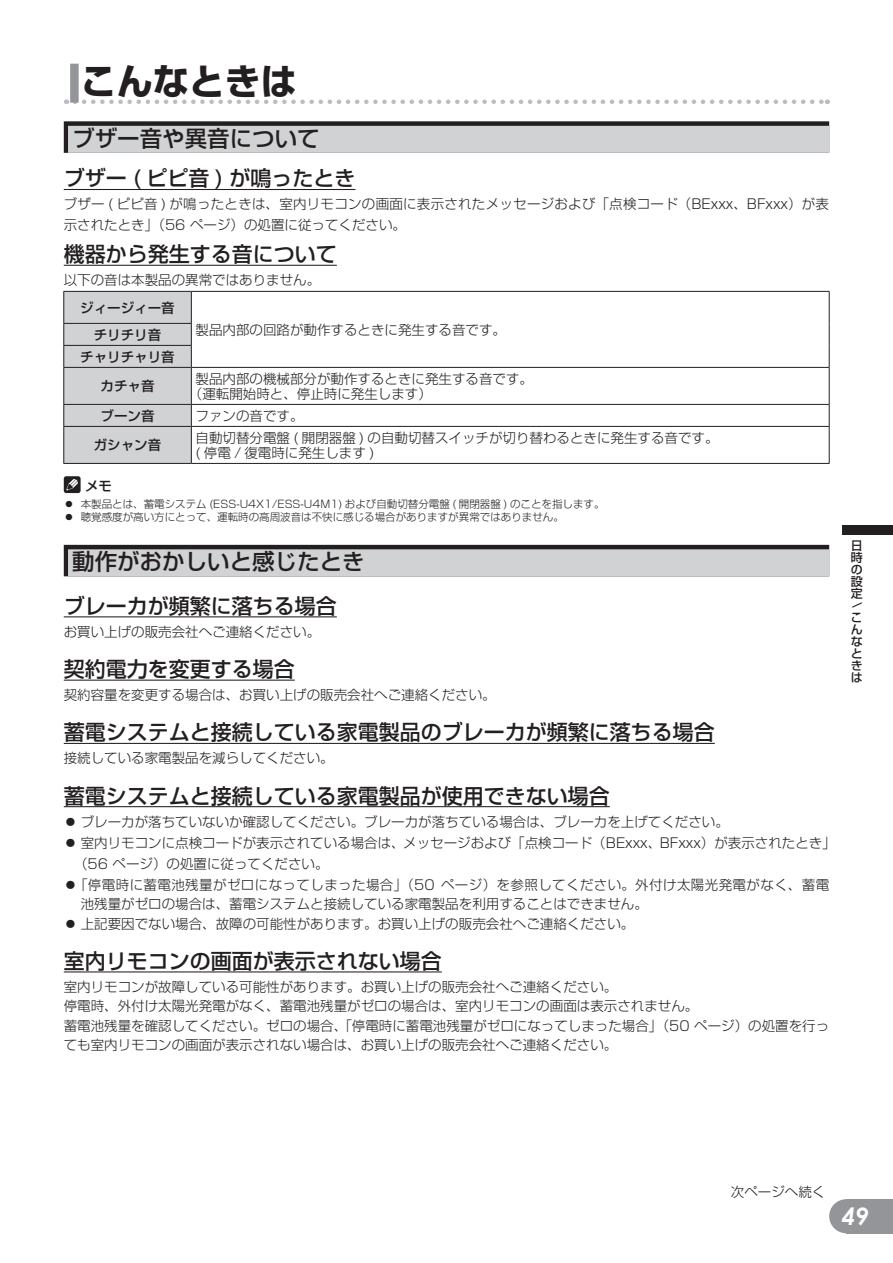
<style>
.page{position:relative;width:893px;height:1263px;background:#fff}
.page>*{position:absolute;margin:0;border:0;box-sizing:border-box;transform-origin:0 0}
.t1{font:700 36px "Shin Go Pro";color:#231f20}
.t2{font:italic 700 24px "Century Gothic";color:#fff}
.t3{font:500 22.5px "Shin Go Pro";color:#231f20}
.t4{font:500 21px "Shin Go Pro";color:#231f20}
.t5{font:300 13.5px/19.5px "Shin Go Pro";color:#231f20}
.t6{font:300 13.5px/21px "Shin Go Pro";letter-spacing:.02em;color:#231f20}
.t7{font:300 13.5px "Shin Go Pro";letter-spacing:.03em;color:#231f20}
.t8{font:500 13.5px/27px "Shin Go Pro";color:#231f20;text-align:center}
.t9{font:500 12px/12px "Shin Go Pro";color:#231f20}
.t10{font:300 10.5px/13.5px "Shin Go Pro";color:#231f20}
</style>
<div class="page">
<div style="left:846px;top:1199px;width:47px;height:34px;background:#939598"></div>
<div style="left:829px;top:1199px;width:34px;height:34px;background:#939598;border-radius:50%"></div>
<div style="left:842px;top:525px;width:51px;height:10px;background:#231f20"></div>
<hr style="left:64px;top:189px;width:291px;height:1px;background:#231f20">
<hr style="left:64px;top:265px;width:273px;height:1px;background:#231f20">
<div style="left:64px;top:545px;width:765px;height:31px;background:#231f20"></div>
<div style="left:68px;top:549px;width:761px;height:27px;background:#d1d2d4"></div>
<hr style="left:64px;top:616px;width:273px;height:1px;background:#231f20">
<hr style="left:64px;top:680px;width:231px;height:1px;background:#231f20">
<hr style="left:64px;top:743px;width:651px;height:1px;background:#231f20">
<hr style="left:64px;top:806px;width:546px;height:1px;background:#231f20">
<hr style="left:64px;top:971px;width:378px;height:1px;background:#231f20">
<svg style="left:63px;top:291px;width:129px;height:172px"></svg>
<hr style="left:63px;top:426px;width:128px;height:1px;background:#231f20">
<hr style="left:63px;top:427px;width:1px;height:36px;background:#231f20">
<hr style="left:191px;top:427px;width:1px;height:36px;background:#231f20">
<hr style="left:63px;top:463px;width:128px;height:1px;background:#231f20">
<hr style="left:191px;top:291px;width:639px;height:1px;background:#231f20">
<hr style="left:829px;top:292px;width:1px;height:31px;background:#231f20">
<svg style="left:829px;top:323px;width:1px;height:44px"></svg>
<hr style="left:191px;top:367px;width:639px;height:1px;background:#231f20">
<hr style="left:829px;top:368px;width:1px;height:36px;background:#231f20">
<hr style="left:191px;top:404px;width:639px;height:1px;background:#231f20">
<svg style="left:829px;top:405px;width:1px;height:21px"></svg>
<hr style="left:191px;top:426px;width:639px;height:1px;background:#231f20">
<hr style="left:829px;top:427px;width:1px;height:36px;background:#231f20">
<hr style="left:191px;top:463px;width:639px;height:1px;background:#231f20">
<div style="left:64px;top:476px;width:17px;height:17px;background:#231f20;border-radius:3px"></div>
<svg style="left:66px;top:479px;width:12px;height:11px"></svg>
<svg style="left:75px;top:100px;width:753px;height:4px"></svg>
<div style="left:70px;top:64px;width:9px;height:39px;background:#939598"></div>
<svg style="left:64px;top:121px;width:765px;height:32px;fill:#231f20"></svg>
<div style="left:68px;top:126px;width:761px;height:27px;background:#d1d2d4"></div>
<h1 class="t1" style="left:81px;top:53px;width:217px">こんなときは</h1>
<h3 class="t3" style="left:72px;top:120px;width:249px">ブザー音や異音について</h3>
<h3 class="t4" style="left:64px;top:161px;width:293px">ブザー ( ピピ音 ) が鳴ったとき</h3>
<p class="t6" style="left:64px;top:192px;width:767px">ブザー ( ピピ音 ) が鳴ったときは、室内リモコンの画面に表示されたメッセージおよび「点検コード（BExxx、BFxxx）が表示されたとき」（56 ページ）の処置に従ってください。</p>
<h3 class="t4" style="left:64px;top:237px;width:274px">機器から発生する音について</h3>
<p class="t5" style="left:64px;top:269px;width:258px">以下の音は本製品の異常ではありません。</p>
<p class="t8" style="left:80px;top:292px;width:96px">ジィージィー音チリチリ音</p>
<p class="t5" style="left:196px;top:318px;width:312px">製品内部の回路が動作するときに発生する音です。</p>
<p class="t8" style="left:80px;top:340px;width:96px;line-height:29.5px">チャリチャリ音カチャ音</p>
<p class="t5" style="left:189px;top:369px;width:346px;line-height:15px;text-indent:7px">製品内部の機械部分が動作するときに発生する音です。（運転開始時と、停止時に発生します）</p>
<p class="t8" style="left:101px;top:400px;width:55px">ブーン音</p>
<p class="t5" style="left:196px;top:404px;width:109px">ファンの音です。</p>
<p class="t8" style="left:94px;top:430px;width:69px">ガシャン音</p>
<p class="t5" style="left:196px;top:428px;width:524px;line-height:15px">自動切替分電盤 ( 開閉器盤 ) の自動切替スイッチが切り替わるときに発生する音です。( 停電 / 復電時に発生します )</p>
<p class="t8" style="left:85px;top:471px;width:28px">メモ</p>
<p class="t10" style="left:64px;top:496px;width:542px">⿟ 本製品とは、蓄電システム (ESS-U4X1/ESS-U4M1) および自動切替分電盤 ( 開閉器盤 ) のことを指します。⿟ 聴覚感度が高い方にとって、運転時の高周波音は不快に感じる場合がありますが異常ではありません。</p>
<h3 class="t3" style="left:72px;top:543px;width:294px">動作がおかしいと感じたとき</h3>
<h3 class="t4" style="left:64px;top:589px;width:274px">ブレーカが頻繁に落ちる場合</h3>
<p class="t5" style="left:64px;top:620px;width:258px">お買い上げの販売会社へご連絡ください。</p>
<h3 class="t4" style="left:64px;top:652px;width:232px">契約電力を変更する場合</h3>
<p class="t5" style="left:64px;top:683px;width:433px">契約容量を変更する場合は、お買い上げの販売会社へご連絡ください。</p>
<h3 class="t4" style="left:64px;top:715px;width:652px">蓄電システムと接続している家電製品のブレーカが頻繁に落ちる場合</h3>
<p class="t5" style="left:64px;top:747px;width:271px">接続している家電製品を減らしてください。</p>
<h3 class="t4" style="left:64px;top:778px;width:547px">蓄電システムと接続している家電製品が使用できない場合</h3>
<p class="t5" style="left:64px;top:810px;width:667px">⿟ ブレーカが落ちていないか確認してください。ブレーカが落ちている場合は、ブレーカを上げてください。</p>
<p class="t5" style="left:64px;top:831px;width:774px">⿟ 室内リモコンに点検コードが表示されている場合は、メッセージおよび「点検コード（BExxx、BFxxx）が表示されたとき」</p>
<p class="t5" style="left:74px;top:852px;width:256px">（56 ページ）の処置に従ってください。</p>
<p class="t7" style="left:64px;top:873px;width:767px">⿟「停電時に蓄電池残量がゼロになってしまった場合」（50 ページ）を参照してください。外付け太陽光発電がなく、蓄電</p>
<p class="t5" style="left:64px;top:892px;width:586px;text-indent:17px">池残量がゼロの場合は、蓄電システムと接続している家電製品を利用することはできません。⿟ 上記要因でない場合、故障の可能性があります。お買い上げの販売会社へご連絡ください。</p>
<h3 class="t4" style="left:64px;top:944px;width:379px">室内リモコンの画面が表示されない場合</h3>
<p class="t5" style="left:64px;top:975px;width:767px">室内リモコンが故障している可能性があります。お買い上げの販売会社へご連絡ください。<br>停電時、外付け太陽光発電がなく、蓄電池残量がゼロの場合は、室内リモコンの画面は表示されません。<br>蓄電池残量を確認してください。ゼロの場合、「停電時に蓄電池残量がゼロになってしまった場合」（50 ページ）の処置を行っても室内リモコンの画面が表示されない場合は、お買い上げの販売会社へご連絡ください。</p>
<p class="t9" style="left:851px;top:538px;width:13px">日時の設定</p>
<p class="t9" style="left:864px;top:602px;width:7px;rotate:90deg">\</p>
<p class="t9" style="left:851px;top:610px;width:13px;text-align:justify">こんなときは</p>
<p class="t5" style="left:731px;top:1180px;width:96px">次ページへ続く</p>
<h2 class="t2" style="left:842px;top:1198px;width:28px">49</h2>
</div>
